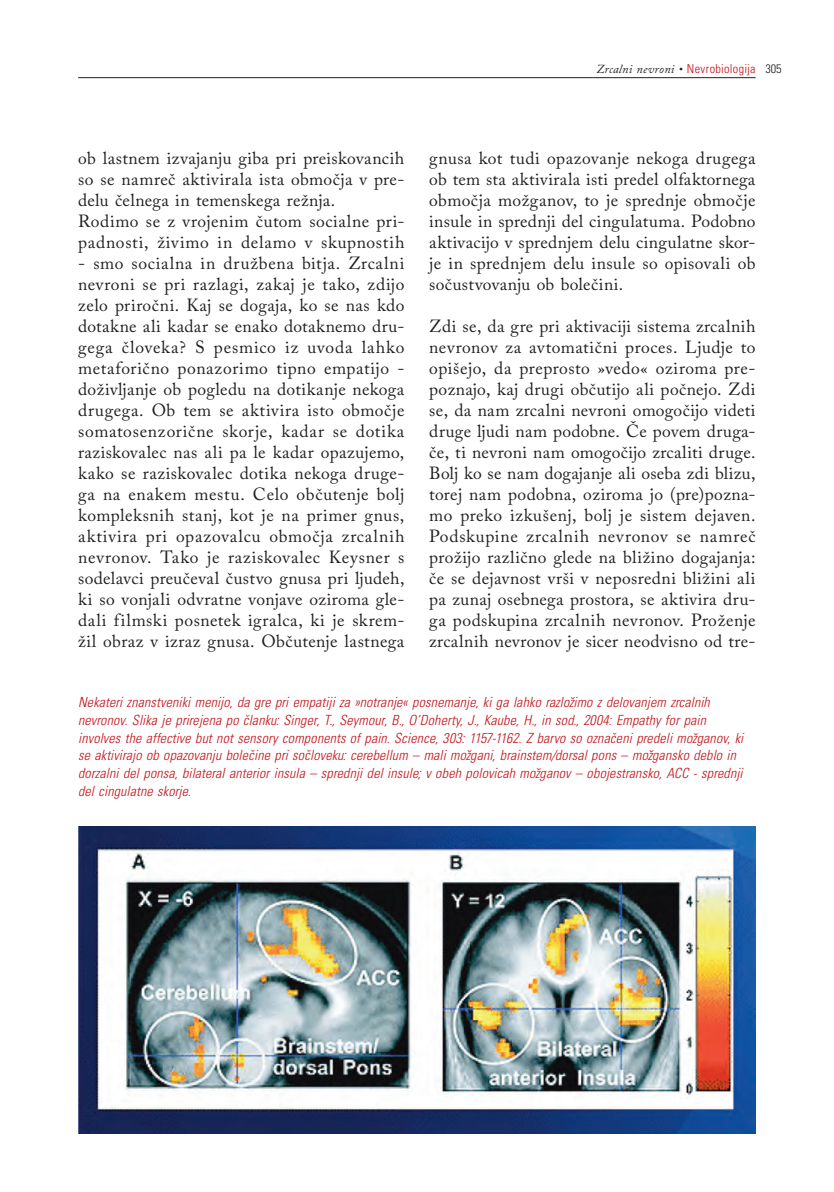
<style>
.page{position:relative;width:834px;height:1192px;background:#fff}
.page>*{position:absolute;margin:0;border:0;box-sizing:border-box;transform-origin:0 0}
.t1{font:17.5px/21px "Adobe Caslon Pro";letter-spacing:.025em;color:#231f20;text-align:justify}
.t2{font:italic 300 condensed 14px/17.8px "Univers";letter-spacing:.01em;color:#c2121a}
.t3{font:italic 12.25px "Adobe Caslon Pro";letter-spacing:.02em;color:#231f20}
.s1{font-family:"Univers";font-weight:300;font-style:normal;font-stretch:condensed;color:#c2121a}
.s2{font-family:"Univers";font-weight:300;font-style:normal;font-stretch:condensed}
</style>
<div class="page">
<hr style="left:78px;top:77px;width:677px;height:1px;background:#231f20">
<img style="left:78px;top:826px;width:677px;height:307px">
<p class="t3" style="left:596px;top:61px;width:187px">Zrcalni nevroni • <span class="s1">Nevrobiologija</span> <span class="s2">305</span></p>
<p class="t1" style="left:78px;top:148px;width:328px;text-align:left">ob lastnem izvajanju giba pri preiskovancih so se namreč aktivirala ista območja v pre&shy;delu čelnega in temenskega režnja.<br>Rodimo se z vrojenim čutom socialne pri&shy;padnosti, živimo in delamo v skupnostih</p>
<p class="t1" style="left:78px;top:253px;width:328px">- smo socialna in družbena bitja. Zrcalni nevroni se pri razlagi, zakaj je tako, zdijo zelo priročni. Kaj se dogaja, ko se nas kdo dotakne ali kadar se enako dotaknemo dru&shy;gega človeka? S pesmico iz uvoda lahko metaforično ponazorimo tipno empatijo - doživljanje ob pogledu na dotikanje nekoga drugega. Ob tem se aktivira isto območje somatosenzorične skorje, kadar se dotika raziskovalec nas ali pa le kadar opazujemo, kako se raziskovalec dotika nekoga druge&shy;ga na enakem mestu. Celo občutenje bolj kompleksnih stanj, kot je na primer gnus, aktivira pri opazovalcu območja zrcalnih nevronov. Tako je raziskovalec Keysner s sodelavci preučeval čustvo gnusa pri ljudeh, ki so vonjali odvratne vonjave oziroma gle&shy;dali filmski posnetek igralca, ki je skrem&shy;žil obraz v izraz gnusa. Občutenje lastnega</p>
<p class="t1" style="left:429px;top:148px;width:328px">gnusa kot tudi opazovanje nekoga drugega ob tem sta aktivirala isti predel olfaktornega območja možganov, to je sprednje območje insule in sprednji del cingulatuma. Podobno aktivacijo v sprednjem delu cingulatne skor&shy;je in sprednjem delu insule so opisovali ob sočustvovanju ob bolečini.</p>
<p class="t1" style="left:429px;top:316px;width:328px">Zdi se, da gre pri aktivaciji sistema zrcalnih nevronov za avtomatični proces. Ljudje to opišejo, da preprosto »vedo« oziroma pre&shy;poznajo, kaj drugi občutijo ali počnejo. Zdi se, da nam zrcalni nevroni omogočijo videti druge ljudi nam podobne. Če povem druga&shy;če, ti nevroni nam omogočijo zrcaliti druge.<br>Bolj ko se nam dogajanje ali oseba zdi blizu, torej nam podobna, oziroma jo (pre)pozna&shy;mo preko izkušenj, bolj je sistem dejaven.<br>Podskupine zrcalnih nevronov se namreč prožijo različno glede na bližino dogajanja: če se dejavnost vrši v neposredni bližini ali pa zunaj osebnega prostora, se aktivira dru&shy;ga podskupina zrcalnih nevronov. Proženje zrcalnih nevronov je sicer neodvisno od tre-</p>
<p class="t2" style="left:78px;top:692px;width:666px">Nekateri znanstveniki menijo, da gre pri empatiji za ≈notranje« posnemanje, ki ga lahko razložimo z delovanjem zrcalnih nevronov. Slika je prirejena po Ëlanku: Singer, T., Seymour, B., O’Doherty, J., Kaube, H., in sod., 2004: Empathy for pain involves the affective but not sensory components of pain. Science, 303: 1157-1162. Z barvo so oznaËeni predeli možganov, ki se aktivirajo ob opazovanju boleËine pri soËloveku: cerebellum ∑ mali možgani, brainstem/dorsal pons ∑ možgansko deblo in dorzalni del ponsa, bilateral anterior insula ∑ sprednji del insule; v obeh polovicah možganov ∑ obojestransko, ACC - sprednji del cingulatne skorje.</p>
</div>
